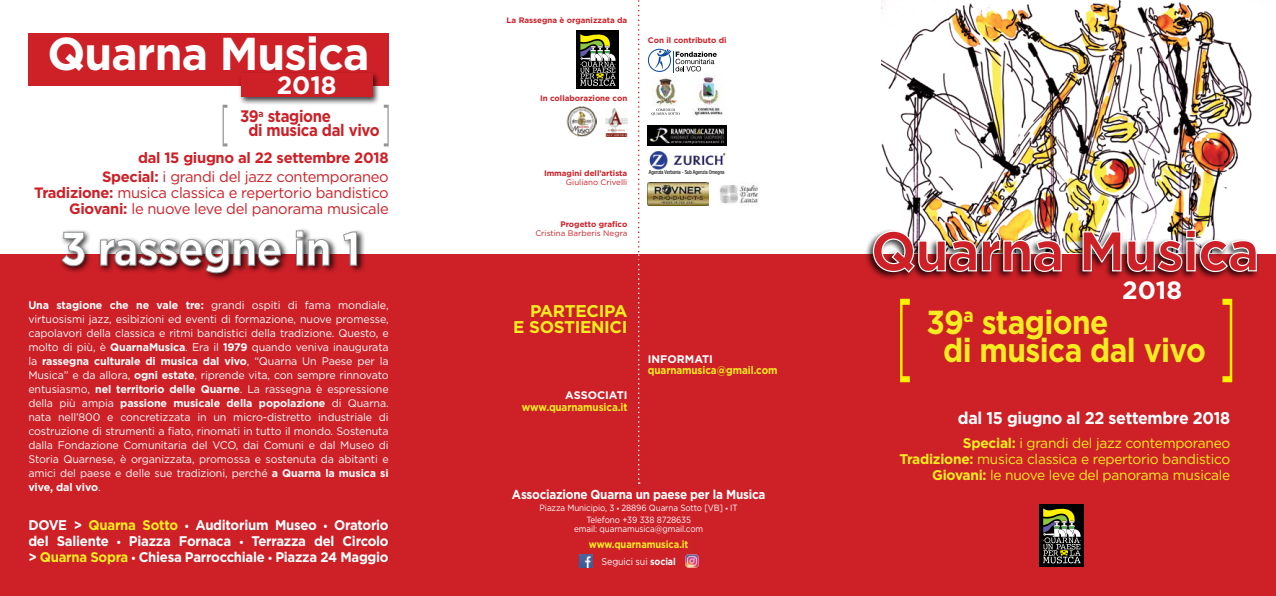
<style>
.page{position:relative;width:1276px;height:596px;background:#fff}
.page>*{position:absolute;margin:0;border:0;box-sizing:border-box;transform-origin:0 0}
.t1{font:700 46px "Gotham";letter-spacing:-.02em;color:#fff}
.t2{font:700 33.2px/28.5px "Gotham";letter-spacing:-.02em;color:#f6ec21;scale:.9 1}
.t3{font:700 25px "Gotham";color:#fff}
.t4{font:700 17px "Gotham";letter-spacing:-.02em;color:#fff;scale:.94 1}
.t5{font:700 17px/16px "Gotham";letter-spacing:-.02em;color:#f6ec21;text-align:right}
.t6{font:700 16.6px/14.2px "Gotham";letter-spacing:-.02em;color:#cd2027;scale:.9 1}
.t7{font:15px/16px "Gotham";letter-spacing:-.02em;color:#cd2027;text-align:right}
.t8{font:700 15px/19px "Gotham";letter-spacing:-.02em;color:#cd2027;text-align:right}
.t9{font:700 14px/16px "Gotham";letter-spacing:-.02em;color:#fff;text-align:justify;scale:.94 1}
.t10{font:14px/16px "Gotham";letter-spacing:-.02em;color:#f6ec21;text-align:right}
.t11{font:700 13px "Gotham";letter-spacing:-.02em;color:#fff;scale:.9 1}
.t12{font:11px/14px "Gotham";letter-spacing:-.01em;color:#fff;text-align:justify}
.t13{font:700 11px "Gotham";letter-spacing:-.01em;color:#f6ec21;scale:.9 1}
.t14{font:700 11px "Gotham";color:#fff}
.t15{font:700 10.4px "Gotham";letter-spacing:-.01em;color:#f6ec21;scale:.9 1}
.t16{font:9.9px "Gotham";letter-spacing:-.01em;color:#fff;scale:.9 1}
.t17{font:9px/12px "Gotham";letter-spacing:-.01em;color:#fff;text-align:center;scale:.9 1}
.t18{font:700 8px "Gotham";color:#cd2027}
.t19{font:8px "Gotham";color:#cd2027}
.t20{font:condensed 5.6px "Helvetica Neue LT Std";letter-spacing:-.01em;color:#000;scale:.92 1}
.s1{font-weight:400}
.s2{font-weight:700}
.s3{color:#f6ec21}
.s4{font-family:"Myriad Pro";font-weight:600}
</style>
<div class="page">
<div style="left:0;top:0;width:1276px;height:595px;background:#cd2027"></div>
<div style="left:0;top:0;width:1276px;height:253px;background:#fff"></div>
<img style="left:881px;top:0;width:371px;height:227px">
<div style="left:28px;top:33px;width:361px;height:53px;background:#cd2027"></div>
<div style="left:238px;top:71px;width:143px;height:34px;background:#000;opacity:.75"></div>
<div style="left:241px;top:73px;width:131px;height:24px;background:#cd2027"></div>
<svg style="left:223px;top:105px;width:4px;height:41px"></svg>
<svg style="left:384px;top:105px;width:5px;height:41px"></svg>
<div style="left:865px;top:227px;width:394px;height:53px;background:#000;opacity:.75"></div>
<img style="left:872px;top:229px;width:385px;height:44px">
<svg style="left:900px;top:298px;width:10px;height:84px"></svg>
<svg style="left:1222px;top:298px;width:10px;height:84px"></svg>
<div style="left:59px;top:227px;width:306px;height:54px;background:#000;opacity:.75"></div>
<svg style="left:61px;top:230px;width:296px;height:43px"></svg>
<svg style="left:638px;top:0;width:2px;height:483px"></svg>
<div style="left:1039px;top:504px;width:45px;height:62px;background:#000"></div>
<svg style="left:1043px;top:508px;width:37px;height:55px"></svg>
<div style="left:577px;top:31px;width:42px;height:58px;background:#000"></div>
<svg style="left:580px;top:30px;width:36px;height:56px"></svg>
<svg style="left:579px;top:554px;width:13px;height:13px"></svg>
<svg style="left:685px;top:554px;width:13px;height:13px"></svg>
<svg style="left:648px;top:49px;width:69px;height:23px"></svg>
<img style="left:648px;top:125px;width:78px;height:21px">
<img style="left:719px;top:185px;width:40px;height:20px">
<img style="left:648px;top:183px;width:60px;height:22px">
<img style="left:694px;top:74px;width:29px;height:43px">
<img style="left:652px;top:77px;width:25px;height:28px">
<svg style="left:651px;top:108px;width:28px;height:7px"></svg>
<img style="left:605px;top:109px;width:22px;height:27px">
<img style="left:567px;top:106px;width:29px;height:30px">
<img style="left:649px;top:152px;width:76px;height:18px">
<h1 class="t1" style="left:47px;top:23px;width:323px">Quarna Musica</h1>
<h3 class="t3" style="left:277px;top:68px;width:61px">2018</h3>
<h3 class="t6" style="left:248px;top:109px;width:147px;text-indent:-8px">39<sup>a</sup> stagione<br>di musica dal vivo</h3>
<h3 class="t8" style="left:102px;top:148px;width:288px">dal 15 giugno al 22 settembre 2018<br>Special: <span class="s1">i grandi del jazz contemporaneo</span></h3>
<h3 class="t7" style="left:34px;top:184px;width:356px"><span class="s2">Tradizione:</span> musica classica e repertorio bandistico<br><span class="s2">Giovani:</span> le nuove leve del panorama musicale</h3>
<p class="t12" style="left:28px;top:297px;width:362px"><span class="s2">Una stagione che ne vale tre:</span> grandi ospiti di fama mondiale, virtuosismi jazz, esibizioni ed eventi di formazione, nuove promesse, capolavori della classica e ritmi bandistici della tradizione. Questo, e molto di più, è <span class="s2">QuarnaMusica</span>. Era il <span class="s2">1979</span> quando veniva inaugurata la <span class="s2">rassegna culturale di musica dal vivo</span>, “Quarna Un Paese per la Musica” e da allora, <span class="s2">ogni estate</span>, riprende vita, con sempre rinnovato entusiasmo, <span class="s2">nel territorio delle Quarne</span>. La rassegna è espressione della più ampia <span class="s2">passione musicale della popolazione</span> di Quarna. nata nell’800 e concretizzata in un micro-distretto industriale di costruzione di strumenti a fiato, rinomati in tutto il mondo. Sostenuta dalla Fondazione Comunitaria del VCO, dai Comuni e dal Museo di Storia Quarnese, è organizzata, promossa e sostenuta da abitanti e amici del paese e delle sue tradizioni, perché <span class="s2">a Quarna la musica si vive, dal vivo</span>.</p>
<p class="t9" style="left:28px;top:516px;width:385px">DOVE &gt; <span class="s3">Quarna Sotto</span> <span class="s4">•</span> Auditorium Museo <span class="s4">•</span> Oratorio del Saliente <span class="s4">•</span> Piazza Fornaca <span class="s4">•</span> Terrazza del Circolo &gt; <span class="s3">Quarna Sopra</span> <span class="s4">•</span> Chiesa Parrocchiale <span class="s4">•</span> Piazza 24 Maggio</p>
<p class="t18" style="left:506px;top:15px;width:122px">La Rassegna è organizzata da</p>
<p class="t18" style="left:540px;top:93px;width:89px">In collaborazione con</p>
<p class="t18" style="left:648px;top:35px;width:80px">Con il contributo di</p>
<p class="t18" style="left:544px;top:167px;width:85px">Immagini dell’artista</p>
<p class="t19" style="left:566px;top:177px;width:63px">Giuliano Crivelli</p>
<p class="t18" style="left:560px;top:218px;width:68px">Progetto grafico</p>
<p class="t19" style="left:535px;top:228px;width:93px">Cristina Barberis Negra</p>
<p class="t20" style="left:649px;top:169px;width:84px">Agenzia Verbania - Sub Agenzia Omegna</p>
<h3 class="t5" style="left:513px;top:302px;width:116px">PARTECIPA<br>E SOSTIENICI</h3>
<p class="t14" style="left:565px;top:387px;width:64px">ASSOCIATI</p>
<p class="t13" style="left:522px;top:399px;width:119px">www.quarnamusica.it</p>
<p class="t14" style="left:648px;top:352px;width:66px">INFORMATI</p>
<p class="t13" style="left:648px;top:363px;width:145px">quarnamusica@gmail.com</p>
<p class="t11" style="left:512px;top:485px;width:283px">Associazione Quarna un paese per la Musica</p>
<p class="t17" style="left:539px;top:501px;width:222px">Piazza Municipio, 3 <span class="s4">•</span> 28896 Quarna Sotto [VB] <span class="s4">•</span> IT<br>Telefono +39 338 8728635</p>
<p class="t17" style="left:574px;top:522px;width:145px">email: quarnamusica@gmail.com</p>
<p class="t15" style="left:589px;top:537px;width:112px">www.quarnamusica.it</p>
<p class="t16" style="left:601px;top:555px;width:84px">Seguici sui <span class="s2">social</span></p>
<h3 class="t3" style="left:1122px;top:273px;width:61px">2018</h3>
<h2 class="t2" style="left:943px;top:307px;width:293px;text-indent:-17px">39<sup>a</sup> stagione<br>di musica dal vivo</h2>
<h3 class="t4" style="left:958px;top:406px;width:291px">dal 15 giugno al 22 settembre 2018</h3>
<p class="t10" style="left:899px;top:434px;width:332px"><span class="s2">Special:</span> i grandi del jazz contemporaneo<br><span class="s2">Tradizione:</span> musica classica e repertorio bandistico<br><span class="s2">Giovani:</span> le nuove leve del panorama musicale</p>
</div>
